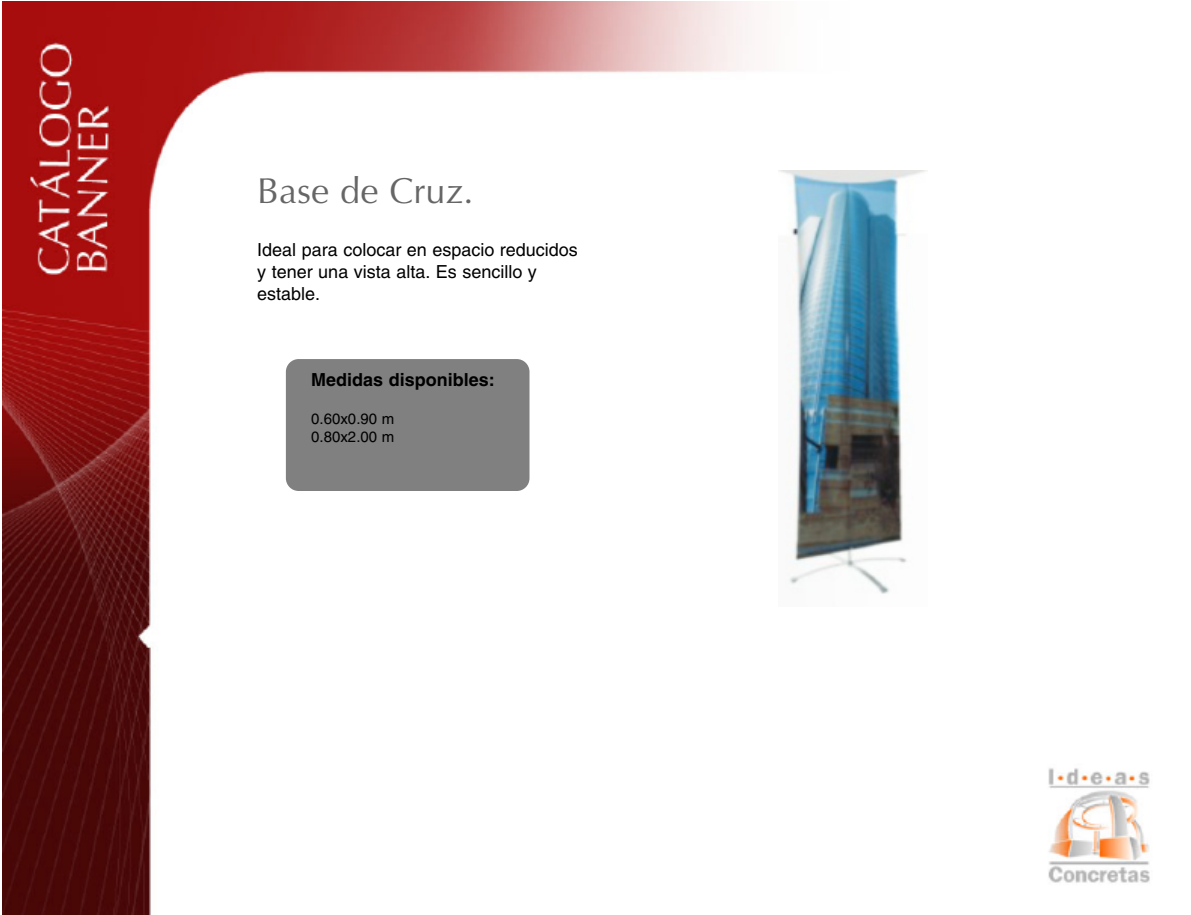
<style>
.page{position:relative;width:1191px;height:915px;background:#fff}
.page>*{position:absolute;margin:0;border:0;box-sizing:border-box;transform-origin:0 0}
.t1{font:36px "Optima";color:#666}
.t2{font:18px/21.6px "Helvetica";color:#000}
.t3{font:700 18px "Helvetica";color:#000}
.t4{font:15px/18px "Helvetica";color:#000}
</style>
<div class="page">
<img style="left:2px;top:2px;width:1148px;height:912px">
<div style="left:647px;top:170px;width:408px;height:495px;background:#fff"></div>
<img style="left:778px;top:170px;width:149px;height:424px">
<div style="left:286px;top:359px;width:243px;height:132px;background:#808080;border-radius:13px"></div>
<h1 class="t1" style="left:257px;top:170px;width:218px">Base de Cruz.</h1>
<p class="t2" style="left:257px;top:241px;width:322px">Ideal para colocar en espacio reducidos y tener una vista alta. Es sencillo y estable.</p>
<p class="t3" style="left:311px;top:372px;width:185px">Medidas disponibles:</p>
<p class="t4" style="left:311px;top:410px;width:84px">0.60x0.90 m<br>0.80x2.00 m</p>
</div>
